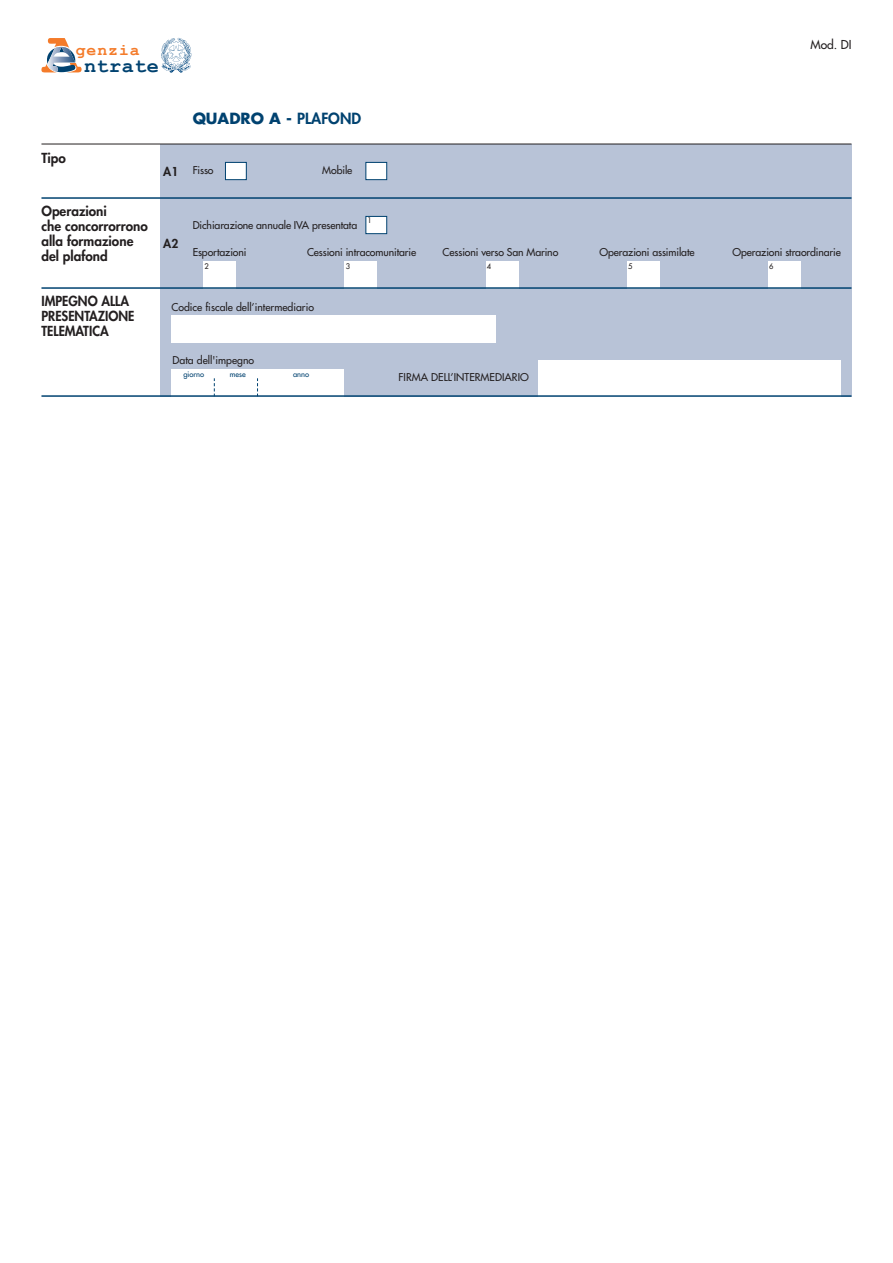
<style>
.page{position:relative;width:893px;height:1263px;background:#fff}
.page>*{position:absolute;margin:0;border:0;box-sizing:border-box;transform-origin:0 0}
.t1{font:700 20.25px "Courier New";letter-spacing:.025em;color:#004270}
.t2{font:700 16.35px "Courier New";letter-spacing:.06em;color:#f47b2a}
.t3{font:700 15px "Futura";color:#004270}
.t4{font:800 13.5px/15px "Futura";color:#231f20}
.t5{font:800 13.5px/15px "Futura";color:#231f20;scale:.95 1}
.t6{font:12px "Futura";color:#231f20}
.t7{font:800 12px "Futura";color:#231f20}
.t8{font:10.5px "Futura";letter-spacing:-.01em;color:#231f20}
.t9{font:7.5px "Futura";letter-spacing:-.005em;color:#004270}
.t10{font:7.5px "Futura";color:#231f20}
.s1{font-weight:800}
</style>
<div class="page">
<div style="left:160px;top:144px;width:691px;height:252px;background:#b8c3d7"></div>
<hr style="left:41px;top:144px;width:810px;height:1px;background:#231f20">
<div style="left:538px;top:360px;width:303px;height:36px;background:#fff"></div>
<div style="left:171px;top:369px;width:173px;height:27px;background:#fff"></div>
<svg style="left:214px;top:378px;width:1px;height:17px"></svg>
<svg style="left:257px;top:378px;width:1px;height:17px"></svg>
<div style="left:171px;top:315px;width:324px;height:27px;background:#fff"></div>
<div style="left:203px;top:261px;width:33px;height:27px;background:#fff"></div>
<div style="left:345px;top:261px;width:32px;height:27px;background:#fff"></div>
<div style="left:486px;top:261px;width:32px;height:27px;background:#fff"></div>
<div style="left:627px;top:261px;width:32px;height:27px;background:#fff"></div>
<div style="left:768px;top:261px;width:33px;height:27px;background:#fff"></div>
<div style="left:226px;top:163px;width:20px;height:16px;background:#fff"></div>
<div style="left:225px;top:162px;width:22px;height:18px;border:1px solid #004270"></div>
<div style="left:366px;top:163px;width:20px;height:16px;background:#fff"></div>
<div style="left:365px;top:162px;width:22px;height:18px;border:1px solid #004270"></div>
<div style="left:366px;top:217px;width:20px;height:16px;background:#fff"></div>
<div style="left:365px;top:216px;width:22px;height:18px;border:1px solid #004270"></div>
<hr style="left:41px;top:197px;width:810px;height:2px;background:#004270">
<hr style="left:41px;top:287px;width:810px;height:2px;background:#004270">
<hr style="left:41px;top:395px;width:810px;height:2px;background:#004270">
<svg style="left:161px;top:38px;width:30px;height:35px"></svg>
<svg style="left:41px;top:38px;width:41px;height:35px"></svg>
<h2 class="t2" style="left:76px;top:41px;width:65px">genzia</h2>
<h1 class="t1" style="left:84px;top:55px;width:77px">ntrate</h1>
<p class="t6" style="left:811px;top:38px;width:42px">Mod. DI</p>
<p class="t4" style="left:41px;top:152px;width:26px">Tipo</p>
<p class="t4" style="left:41px;top:205px;width:108px">Operazioni<br>che concorrorrono alla formazione del plafond</p>
<p class="t7" style="left:163px;top:165px;width:17px">A1</p>
<h3 class="t3" style="left:193px;top:111px;width:170px">QUADRO A - <span class="s1">PLAFOND</span></h3>
<p class="t8" style="left:193px;top:165px;width:22px">Fisso</p>
<p class="t8" style="left:322px;top:165px;width:32px">Mobile</p>
<p class="t7" style="left:163px;top:237px;width:17px">A2</p>
<p class="t8" style="left:193px;top:220px;width:166px">Dichiarazione annuale IVA presentata</p>
<p class="t10" style="left:367px;top:217px;width:6px">1</p>
<p class="t8" style="left:193px;top:247px;width:55px">Esportazioni</p>
<p class="t8" style="left:307px;top:247px;width:111px">Cessioni intracomunitarie</p>
<p class="t8" style="left:443px;top:247px;width:117px">Cessioni verso San Marino</p>
<p class="t8" style="left:600px;top:247px;width:96px">Operazioni assimilate</p>
<p class="t8" style="left:732px;top:247px;width:110px">Operazioni straordinarie</p>
<p class="t10" style="left:205px;top:263px;width:6px">2</p>
<p class="t10" style="left:346px;top:263px;width:6px">3</p>
<p class="t10" style="left:487px;top:263px;width:6px">4</p>
<p class="t10" style="left:628px;top:263px;width:6px">5</p>
<p class="t10" style="left:769px;top:263px;width:6px">6</p>
<p class="t5" style="left:41px;top:294px;width:99px">IMPEGNO ALLA<br>PRESENTAZIONE<br>TELEMATICA</p>
<p class="t8" style="left:171px;top:302px;width:144px">Codice fiscale dell’intermediario</p>
<p class="t8" style="left:173px;top:355px;width:83px">Data dell'impegno</p>
<p class="t9" style="left:183px;top:370px;width:22px">giorno</p>
<p class="t9" style="left:230px;top:370px;width:17px">mese</p>
<p class="t9" style="left:293px;top:370px;width:17px">anno</p>
<p class="t8" style="left:399px;top:372px;width:132px">FIRMA DELL’INTERMEDIARIO</p>
</div>
